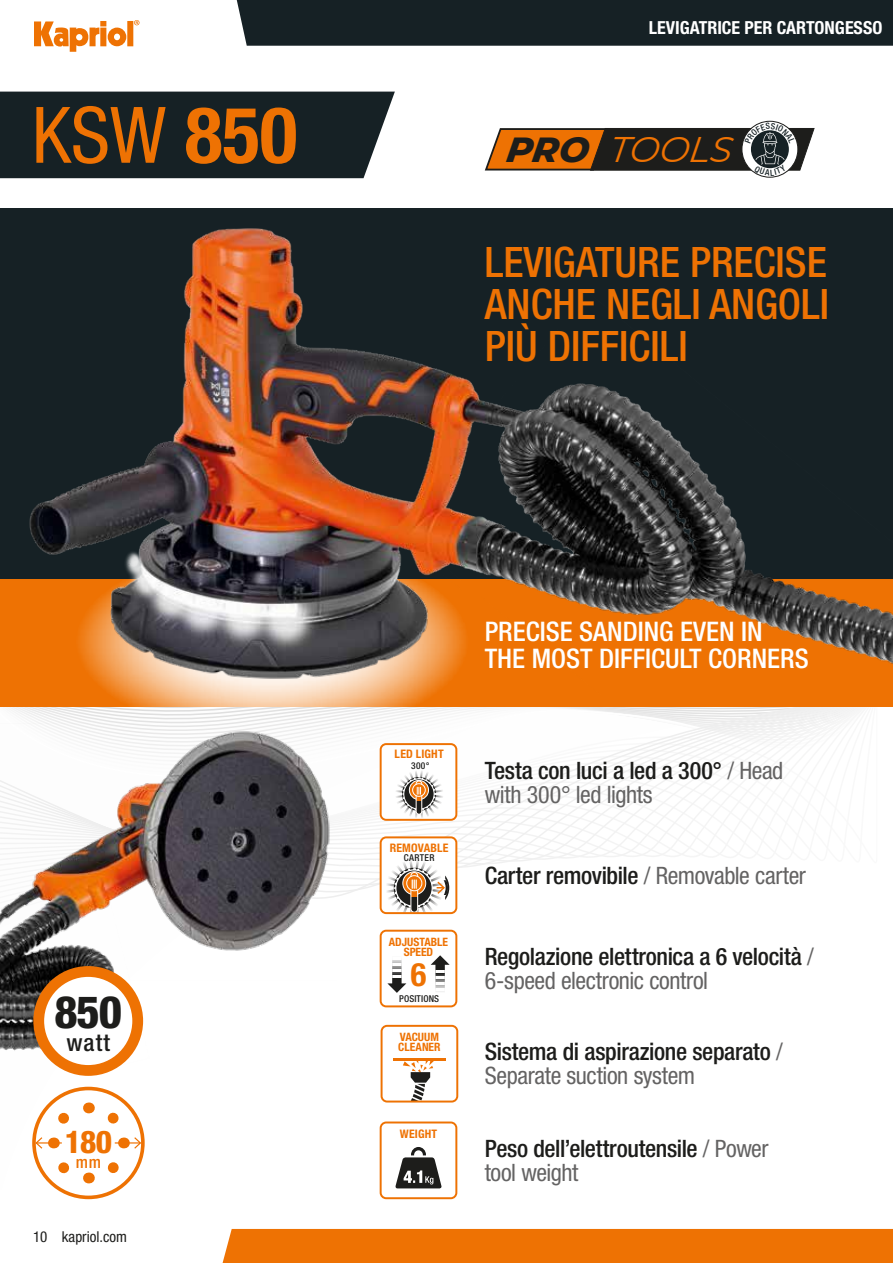
<style>
.page{position:relative;width:893px;height:1263px;background:#fff}
.page>*{position:absolute;margin:0;border:0;box-sizing:border-box;transform-origin:0 0}
.t1{font:condensed 78px "Helvetica Neue LT Std";color:#ee7203}
.t2{font:800 condensed 44.7px "Helvetica Neue LT Std";color:#1d1d1b}
.t3{font:500 condensed 42px/42px "Helvetica Neue LT Std";color:#ee7203;text-align:justify}
.t4{font:italic 35.55px "Montserrat";color:#ee7203}
.t5{font:700 condensed 32.4px "Helvetica Neue LT Std";color:#ee7203}
.t6{font:800 condensed 31.35px "Helvetica Neue LT Std";color:#ee7203}
.t7{font:500 condensed 27px/27px "Helvetica Neue LT Std";color:#fff}
.t8{font:500 condensed 24px/24px "Helvetica Neue LT Std";letter-spacing:-.015em;color:#1d1d1b}
.t9{font:condensed 24px/24px "Helvetica Neue LT Std";letter-spacing:-.015em;color:#646363}
.t10{font:500 condensed 23.7px "Helvetica Neue LT Std";color:#1d1d1b}
.t11{font:700 condensed 18px "Helvetica Neue LT Std";color:#fff}
.t12{font:500 condensed 16.65px "Helvetica Neue LT Std";color:#ee7203}
.t13{font:condensed 15px "Helvetica Neue LT Std";color:#1d1d1b}
.t14{font:700 condensed 11.7px "Helvetica Neue LT Std";letter-spacing:.015em;color:#ee7203}
.t15{font:700 condensed 11.55px/10.4px "Helvetica Neue LT Std";color:#ee7203}
.t16{font:500 condensed 9.45px "Helvetica Neue LT Std";letter-spacing:.015em;color:#1d1d1b}
.s1{font-weight:700}
.s2{font-weight:800;color:#1d1d1b}
.s3{font-weight:500;color:#1d1d1b}
.s4{font-weight:400;color:#646363}
</style>
<div class="page">
<svg style="left:0;top:706px;width:877px;height:203px"></svg>
<div style="left:0;top:576px;width:893px;height:130px;background:#ee7203"></div>
<svg style="left:112px;top:694px;width:319px;height:12px;background:#f5b378"></svg>
<img style="left:1px;top:215px;width:892px;height:479px">
<img style="left:0;top:723px;width:337px;height:353px">
<svg style="left:34px;top:20px;width:105px;height:32px"></svg>
<div style="left:381px;top:744px;width:75px;height:76px;background:#fff;border-radius:6px"></div>
<svg style="left:396px;top:771px;width:47px;height:47px"></svg>
<div style="left:380px;top:743px;width:77px;height:78px;border:2px solid #ee7203;border-radius:6px"></div>
<hr style="left:393px;top:1058px;width:53px;height:3px;background:#ee7203">
<svg style="left:403px;top:1061px;width:31px;height:38px"></svg>
<div style="left:381px;top:1025px;width:77px;height:77px;border:2px solid #ee7203;border-radius:6px"></div>
<svg style="left:431px;top:955px;width:19px;height:37px"></svg>
<svg style="left:387px;top:960px;width:19px;height:33px"></svg>
<div style="left:380px;top:930px;width:77px;height:77px;border:2px solid #ee7203;border-radius:6px"></div>
<div style="left:39px;top:971px;width:99px;height:99px;background:#fff;border-radius:50%"></div>
<div style="left:33px;top:966px;width:110px;height:110px;border:11px solid #ee7203;border-radius:50%"></div>
<div style="left:236px;top:0;width:657px;height:46px;background:#162125"></div>
<div style="left:222px;top:1229px;width:671px;height:34px;background:#ee7203"></div>
<div style="left:381px;top:837px;width:75px;height:76px;background:#fff;border-radius:6px"></div>
<svg style="left:387px;top:860px;width:62px;height:51px"></svg>
<div style="left:380px;top:836px;width:77px;height:78px;border:2px solid #ee7203;border-radius:6px"></div>
<div style="left:32px;top:1087px;width:113px;height:112px;border:4px solid #ee7203;border-radius:50%"></div>
<svg style="left:34px;top:1096px;width:108px;height:93px"></svg>
<div style="left:380px;top:1121px;width:77px;height:78px;border:2px solid #ee7203;border-radius:6px"></div>
<svg style="left:395px;top:1147px;width:47px;height:41px"></svg>
<div style="left:0;top:92px;width:395px;height:86px;background:#162125"></div>
<svg style="left:484px;top:123px;width:331px;height:53px"></svg>
<h1 class="t1" style="left:32px;top:90px;width:267px">KSW <span class="s1">850</span></h1>
<p class="t11" style="left:649px;top:17px;width:235px">LEVIGATRICE PER CARTONGESSO</p>
<h3 class="t4" style="left:505px;top:125px;width:233px"><span class="s2">PRO</span> TOOLS</h3>
<h3 class="t3" style="left:485px;top:240px;width:346px">LEVIGATURE PRECISE ANCHE NEGLI ANGOLI PIÙ DIFFICILI</h3>
<h2 class="t2" style="left:54px;top:984px;width:69px">850</h2>
<p class="t10" style="left:66px;top:1028px;width:45px">watt</p>
<h3 class="t6" style="left:65px;top:1122px;width:49px">180</h3>
<p class="t12" style="left:76px;top:1152px;width:27px">mm</p>
<p class="t13" style="left:33px;top:1228px;width:95px">10 kapriol.com</p>
<p class="t14" style="left:395px;top:747px;width:51px">LED LIGHT</p>
<p class="t16" style="left:411px;top:760px;width:20px">300°</p>
<p class="t14" style="left:390px;top:840px;width:60px">REMOVABLE</p>
<p class="t16" style="left:404px;top:852px;width:32px">CARTER</p>
<p class="t15" style="left:389px;top:936px;width:61px;text-align:center">ADJUSTABLE<br>SPEED</p>
<h3 class="t5" style="left:411px;top:955px;width:17px">6</h3>
<p class="t16" style="left:399px;top:992px;width:41px">POSITIONS</p>
<p class="t15" style="left:398px;top:1031px;width:44px">VACUUM<br>CLEANER</p>
<p class="t14" style="left:400px;top:1126px;width:39px">WEIGHT</p>
<p class="t7" style="left:485px;top:617px;width:325px">PRECISE SANDING EVEN IN<br>THE MOST DIFFICULT CORNERS</p>
<p class="t9" style="left:485px;top:758px;width:300px"><span class="s3">Testa con luci a led a 300°</span> / Head with 300° led lights</p>
<p class="t8" style="left:485px;top:863px;width:323px">Carter removibile <span class="s4">/ Removable carter</span></p>
<p class="t8" style="left:485px;top:944px;width:330px">Regolazione elettronica a 6 velocità <span class="s4">/<br>6-speed electronic control</span></p>
<p class="t8" style="left:485px;top:1039px;width:299px">Sistema di aspirazione separato <span class="s4">/<br>Separate suction system</span></p>
<p class="t8" style="left:485px;top:1136px;width:285px">Peso dell’elettroutensile <span class="s4">/ Power tool weight</span></p>
</div>
